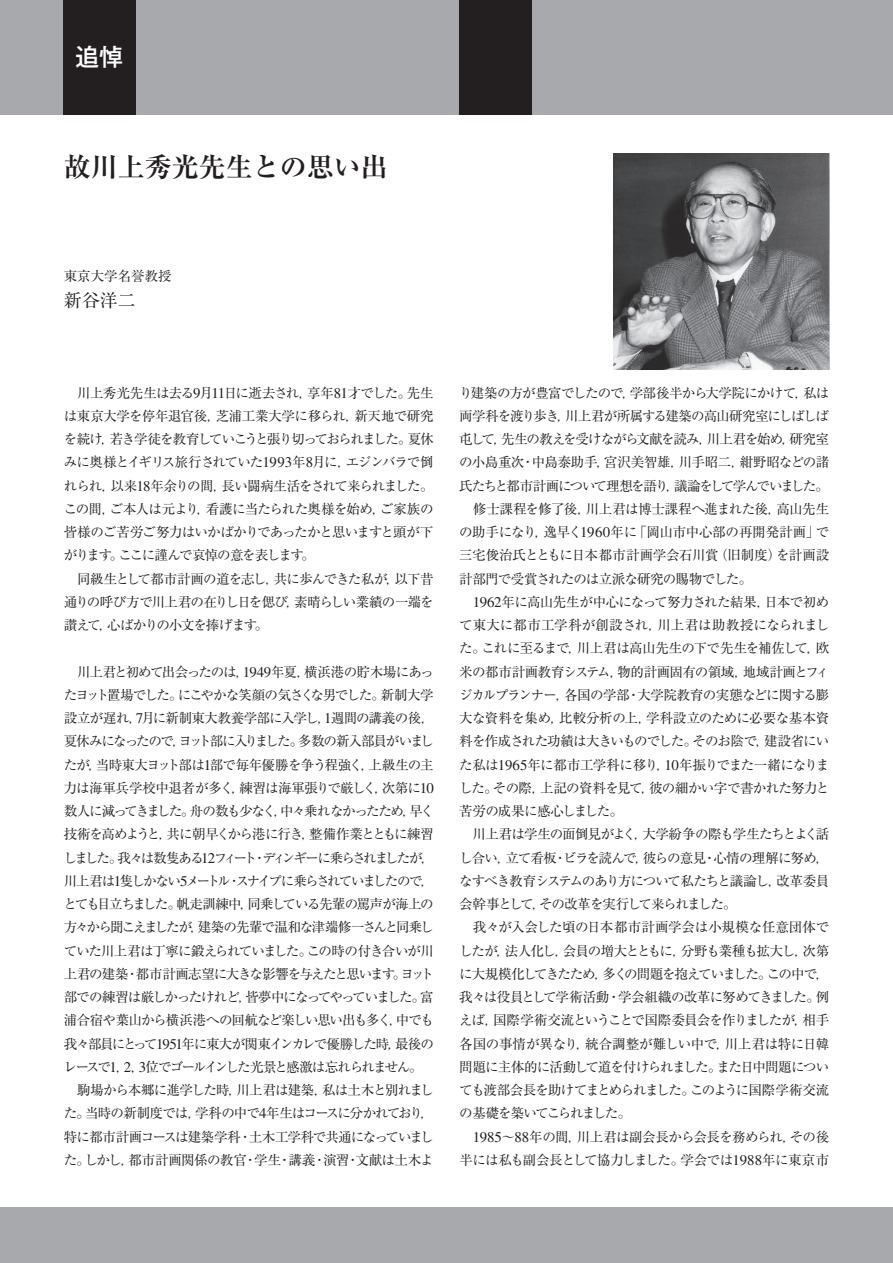
<style>
.page{position:relative;width:893px;height:1263px;background:#fff}
.page>*{position:absolute;margin:0;border:0;box-sizing:border-box;transform-origin:0 0}
.t1{font:27px "Ryumin Pro Bold 90 pv RKSJ H";color:#231f20}
.t2{font:24px "Gothic MB101 Pro Medium 90 pv RKSJ H";color:#fff}
.t3{font:18px "Ryumin Pro Regular 90 pv RKSJ H";color:#231f20}
.t4{font:13.5px/23.2px "Ryumin Pro Regular 90 pv RKSJ H";letter-spacing:-.065em;color:#231f20}
.t5{font:13.5px/23.2px "Ryumin Pro Regular 90 pv RKSJ H";letter-spacing:-.085em;color:#231f20}
.t6{font:13.5px/23.2px "Ryumin Pro Regular 90 pv RKSJ H";letter-spacing:-.045em;color:#231f20;text-align:right}
.t7{font:13.5px "Ryumin Pro Regular 90 pv RKSJ H";color:#231f20}
.s1{font-family:"Times";font-size:14.85px}
</style>
<div class="page">
<div style="left:0;top:0;width:893px;height:115px;background:#a8a9ad"></div>
<div style="left:0;top:1208px;width:893px;height:55px;background:#a8a9ad"></div>
<div style="left:64px;top:0;width:72px;height:115px;background:#231f20"></div>
<div style="left:459px;top:0;width:72px;height:115px;background:#231f20"></div>
<img style="left:614px;top:153px;width:215px;height:217px">
<h2 class="t2" style="left:75px;top:48px;width:50px">追悼</h2>
<h1 class="t1" style="left:64px;top:157px;width:326px">故川上秀光先生との思い出</h1>
<p class="t7" style="left:64px;top:271px;width:109px">東京大学名誉教授</p>
<h3 class="t3" style="left:64px;top:294px;width:73px">新谷洋二</h3>
<p class="t4" style="left:64px;top:383px;width:371px">　川上秀光先生は去る<span class="s1">9</span>月<span class="s1">11</span>日に逝去され，享年<span class="s1">81</span>才でした。先生は東京大学を停年退官後，芝浦工業大学に移られ，新天地で研究を続け，若き学徒を教育していこうと張り切っておられました。夏休みに奥様とイギリス旅行されていた<span class="s1">1993</span>年<span class="s1">8</span>月に，エジンバラで倒れられ，以来<span class="s1">18</span>年余りの間，長い闘病生活をされて来られました。この間，ご本人は元より，看護に当たられた奥様を始め，ご家族の皆様のご苦労ご努力はいかばかりであったかと思いますと頭が下がります。ここに謹んで哀悼の意を表します。<br>　同級生として都市計画の道を志し，共に歩んできた私が，以下昔通りの呼び方で川上君の在りし日を偲び，素晴らしい業績の一端を讃えて，心ばかりの小文を捧げます。</p>
<p class="t5" style="left:64px;top:662px;width:372px">　川上君と初めて出会ったのは，<span class="s1">1949</span>年夏，横浜港の貯木場にあったヨット置場でした。にこやかな笑顔の気さくな男でした。新制大学設立が遅れ，<span class="s1">7</span>月に新制東大教養学部に入学し，<span class="s1">1</span>週間の講義の後，夏休みになったので，ヨット部に入りました。多数の新入部員がいましたが，当時東大ヨット部は<span class="s1">1</span>部で毎年優勝を争う程強く，上級生の主力は海軍兵学校中退者が多く，練習は海軍張りで厳しく，次第に<span class="s1">10</span>数人に減ってきました。舟の数も少なく，中々乗れなかったため，早く技術を高めようと，共に朝早くから港に行き，整備作業とともに練習しました。我々は数隻ある<span class="s1">12</span>フィート・ディンギーに乗らされましたが，川上君は<span class="s1">1</span>隻しかない<span class="s1">5</span>メートル・スナイプに乗らされていましたので，とても目立ちました。帆走訓練中，同乗している先輩の罵声が海上の方々から聞こえましたが，建築の先輩で温和な津端修一さんと同乗していた川上君は丁寧に鍛えられていました。この時の付き合いが川上君の建築・都市計画志望に大きな影響を与えたと思います。ヨット部での練習は厳しかったけれど，皆夢中になってやっていました。富浦合宿や葉山から横浜港への回航など楽しい思い出も多く，中でも我々部員にとって<span class="s1">1951</span>年に東大が関東インカレで優勝した時，最後のレースで<span class="s1">1</span>，<span class="s1">2</span>，<span class="s1">3</span>位でゴールインした光景と感激は忘れられません。　駒場から本郷に進学した時，川上君は建築，私は土木と別れました。当時の新制度では，学科の中で<span class="s1">4</span>年生はコースに分かれており，特に都市計画コースは建築学科・土木工学科で共通になっていました。しかし，都市計画関係の教官・学生・講義・演習・文献は土木よ</p>
<p class="t4" style="left:459px;top:383px;width:372px;text-align:justify">り建築の方が豊富でしたので，学部後半から大学院にかけて，私は両学科を渡り歩き，川上君が所属する建築の高山研究室にしばしば屯して，先生の教えを受けながら文献を読み，川上君を始め，研究室の小島重次・中島泰助手，宮沢美智雄，川手昭二，紺野昭などの諸氏たちと都市計画について理想を語り，議論をして学んでいました。　修士課程を修了後，川上君は博士課程へ進まれた後，高山先生の助手になり，逸早く<span class="s1">1960</span>年に「岡山市中心部の再開発計画」で三宅俊治氏とともに日本都市計画学会石川賞（旧制度）を計画設計部門で受賞されたのは立派な研究の賜物でした。</p>
<p class="t4" style="left:459px;top:592px;width:371px;text-indent:13px"><span class="s1">1962</span>年に高山先生が中心になって努力された結果，日本で初めて東大に都市工学科が創設され，川上君は助教授になられました。これに至るまで，川上君は高山先生の下で先生を補佐して，欧米の都市計画教育システム，物的計画固有の領域，地域計画とフィジカルプランナー，各国の学部・大学院教育の実態などに関する膨大な資料を集め，比較分析の上，学科設立のために必要な基本資料を作成された功績は大きいものでした。そのお陰で，建設省にいた私は<span class="s1">1965</span>年に都市工学科に移り，<span class="s1">10</span>年振りでまた一緒になりました。その際，上記の資料を見て，彼の細かい字で書かれた努力と苦労の成果に感心しました。<br>　川上君は学生の面倒見がよく，大学紛争の際も学生たちとよく話し合い，立て看板・ビラを読んで，彼らの意見・心情の理解に努め，なすべき教育システムのあり方について私たちと議論し，改革委員会幹事として，その改革を実行して来られました。<br>　我々が入会した頃の日本都市計画学会は小規模な任意団体でしたが，法人化し，会員の増大とともに，分野も業種も拡大し，次第に大規模化してきたため，多くの問題を抱えていました。この中で，我々は役員として学術活動・学会組織の改革に努めてきました。例えば，国際学術交流ということで国際委員会を作りましたが，相手各国の事情が異なり，統合調整が難しい中で，川上君は特に日韓問題に主体的に活動して道を付けられました。また日中問題についても渡部会長を助けてまとめられました。このように国際学術交流の基礎を築いてこられました。</p>
<p class="t6" style="left:459px;top:1127px;width:371px"><span class="s1">1985</span>～<span class="s1">88</span>年の間，川上君は副会長から会長を務められ，その後半には私も副会長として協力しました。学会では<span class="s1">1988</span>年に東京市</p>
</div>
